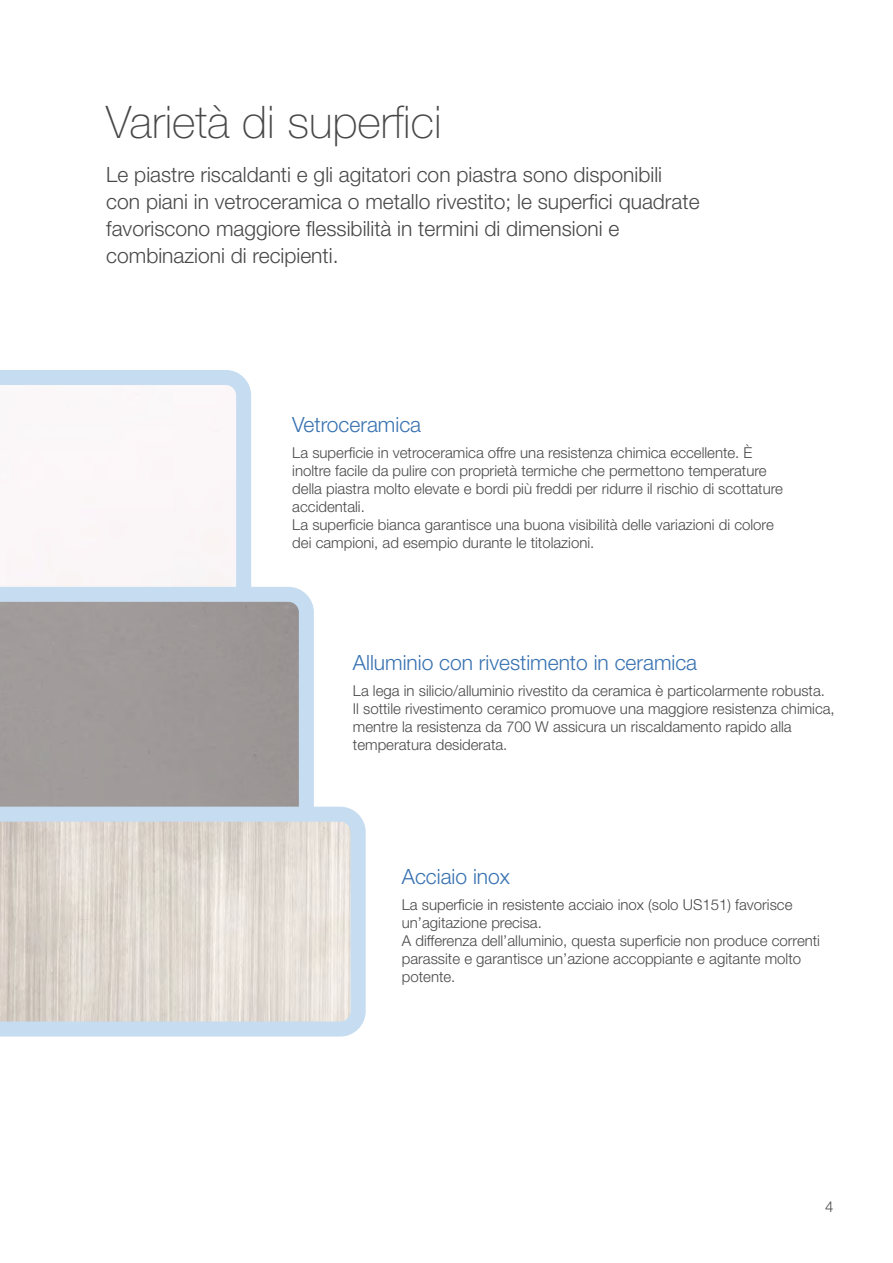
<style>
.page{position:relative;width:893px;height:1263px;background:#fff}
.page>*{position:absolute;margin:0;border:0;box-sizing:border-box;transform-origin:0 0}
.t1{font:100 45px "Helvetica Neue LT Std";color:#484848}
.t2{font:300 21px/27px "Helvetica Neue LT Std";color:#484848}
.t3{font:300 21px "Helvetica Neue LT Std";color:#3872b0}
.t4{font:300 15px/18px "Helvetica Neue LT Std";color:#484848}
</style>
<div class="page">
<svg style="left:0;top:370px;width:251px;height:217px"></svg>
<svg style="left:0;top:587px;width:314px;height:220px;background:#a2a1a2"></svg>
<svg style="left:0;top:807px;width:366px;height:229px;background:#dbd9d6"></svg>
<h1 class="t1" style="left:106px;top:97px;width:337px">Varietà di superfici</h1>
<h2 class="t2" style="left:106px;top:161px;width:595px">Le piastre riscaldanti e gli agitatori con piastra sono disponibili con piani in vetroceramica o metallo rivestito; le superfici quadrate favoriscono maggiore flessibilità in termini di dimensioni e combinazioni di recipienti.</h2>
<h2 class="t3" style="left:292px;top:411px;width:130px">Vetroceramica</h2>
<p class="t4" style="left:292px;top:444px;width:492px">La superficie in vetroceramica offre una resistenza chimica eccellente. È inoltre facile da pulire con proprietà termiche che permettono temperature della piastra molto elevate e bordi più freddi per ridurre il rischio di scottature accidentali.<br>La superficie bianca garantisce una buona visibilità delle variazioni di colore dei campioni, ad esempio durante le titolazioni.</p>
<h2 class="t3" style="left:353px;top:649px;width:346px">Alluminio con rivestimento in ceramica</h2>
<p class="t4" style="left:353px;top:682px;width:483px">La lega in silicio/alluminio rivestito da ceramica è particolarmente robusta.<br>Il sottile rivestimento ceramico promuove una maggiore resistenza chimica, mentre la resistenza da 700 W assicura un riscaldamento rapido alla temperatura desiderata.</p>
<h2 class="t3" style="left:402px;top:863px;width:110px">Acciaio inox</h2>
<p class="t4" style="left:402px;top:895px;width:420px">La superficie in resistente acciaio inox (solo US151) favorisce un’agitazione precisa.<br>A differenza dell’alluminio, questa superficie non produce correnti parassite e garantisce un’azione accoppiante e agitante molto potente.</p>
<p class="t4" style="left:825px;top:1197px;width:10px">4</p>
</div>
